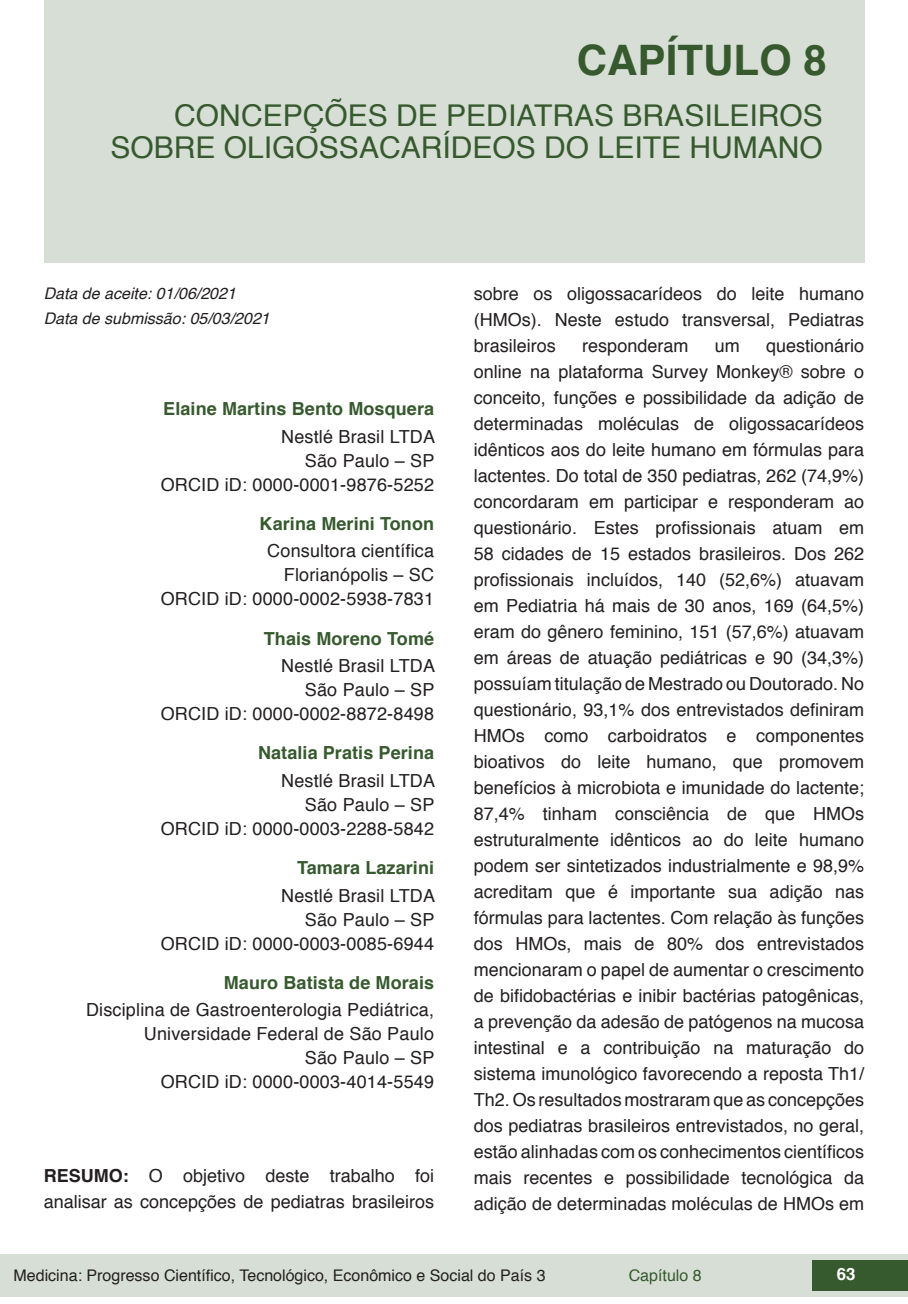
<style>
.page{position:relative;width:908px;height:1304px;background:#fff}
.page>*{position:absolute;margin:0;border:0;box-sizing:border-box;transform-origin:0 0}
.capítulos{font:700 42px "Helvetica";color:#36592e}
.nome_artigos{font:30px/32px "Helvetica";color:#36592e;text-align:right}
.Resumos_e_PC_TXT{font:18px/26px "Helvetica";color:#231f20;text-align:justify}
.info_autores{font:18px/24px "Helvetica";letter-spacing:.01em;color:#231f20;text-align:right}
.nome_autores{font:700 18px "Helvetica";letter-spacing:.005em;color:#36592e}
.t1{font:700 16.8px "Helvetica";color:#fff}
.t2{font:16px "Helvetica";color:#231f20}
.data{font:italic 16px "Helvetica";color:#231f20}
.t3{font:16px "Helvetica";color:#36592e}
.s1{font-weight:700}
</style>
<div class="page">
<div style="left:0;top:1254px;width:906px;height:43px;background:#d7ded5"></div>
<div style="left:812px;top:1261px;width:95px;height:30px;background:#36592e"></div>
<div style="left:44px;top:0;width:819px;height:263px;background:#d7ded5"></div>
<p class="capítulos" style="left:576px;top:26px;width:251px">CAPÍTULO 8</p>
<p class="nome_artigos" style="left:110px;top:101px;width:713px">CONCEPÇÕES DE PEDIATRAS BRASILEIROS<br>SOBRE OLIGOSSACARÍDEOS DO LEITE HUMANO</p>
<p class="data" style="left:44px;top:280px;width:194px">Data de aceite: 01/06/2021</p>
<p class="data" style="left:44px;top:306px;width:227px">Data de submissão: 05/03/2021</p>
<p class="nome_autores" style="left:163px;top:395px;width:272px">Elaine Martins Bento Mosquera</p>
<p class="info_autores" style="left:281px;top:425px;width:155px">Nestlé Brasil LTDA</p>
<p class="info_autores" style="left:305px;top:449px;width:131px">São Paulo – SP</p>
<p class="info_autores" style="left:161px;top:473px;width:275px">ORCID iD: 0000-0001-9876-5252</p>
<p class="nome_autores" style="left:259px;top:509px;width:176px">Karina Merini Tonon</p>
<p class="info_autores" style="left:267px;top:540px;width:168px">Consultora científica</p>
<p class="info_autores" style="left:284px;top:564px;width:152px">Florianópolis – SC</p>
<p class="info_autores" style="left:161px;top:588px;width:275px">ORCID iD: 0000-0002-5938-7831</p>
<p class="nome_autores" style="left:264px;top:624px;width:172px">Thais Moreno Tomé</p>
<p class="info_autores" style="left:281px;top:654px;width:155px">Nestlé Brasil LTDA</p>
<p class="info_autores" style="left:305px;top:678px;width:131px">São Paulo – SP</p>
<p class="info_autores" style="left:161px;top:702px;width:275px">ORCID iD: 0000-0002-8872-8498</p>
<p class="nome_autores" style="left:258px;top:739px;width:177px">Natalia Pratis Perina</p>
<p class="info_autores" style="left:281px;top:769px;width:155px">Nestlé Brasil LTDA</p>
<p class="info_autores" style="left:305px;top:793px;width:131px">São Paulo – SP</p>
<p class="info_autores" style="left:161px;top:817px;width:275px">ORCID iD: 0000-0003-2288-5842</p>
<p class="nome_autores" style="left:297px;top:853px;width:138px">Tamara Lazarini</p>
<p class="info_autores" style="left:281px;top:884px;width:155px">Nestlé Brasil LTDA</p>
<p class="info_autores" style="left:305px;top:908px;width:131px">São Paulo – SP</p>
<p class="info_autores" style="left:161px;top:932px;width:275px">ORCID iD: 0000-0003-0085-6944</p>
<p class="nome_autores" style="left:224px;top:968px;width:212px">Mauro Batista de Morais</p>
<p class="info_autores" style="left:86px;top:998px;width:349px">Disciplina de Gastroenterologia Pediátrica,<br>Universidade Federal de São Paulo</p>
<p class="info_autores" style="left:305px;top:1046px;width:131px">São Paulo – SP</p>
<p class="info_autores" style="left:161px;top:1070px;width:275px">ORCID iD: 0000-0003-4014-5549</p>
<p class="Resumos_e_PC_TXT" style="left:44px;top:1163px;width:392px"><span class="s1">RESUMO:</span> O objetivo deste trabalho foi analisar as concepções de pediatras brasileiros</p>
<p class="Resumos_e_PC_TXT" style="left:473px;top:281px;width:392px">sobre os oligossacarídeos do leite humano (HMOs). Neste estudo transversal, Pediatras brasileiros</p>
<p class="Resumos_e_PC_TXT" style="left:473px;top:333px;width:392px;text-indent:292px">questionário online na plataforma Survey Monkey® sobre o conceito, funções e possibilidade da adição de determinadas moléculas de oligossacarídeos idênticos aos do leite humano em fórmulas para lactentes. Do total de 350 pediatras, 262 (74,9%) concordaram em participar e responderam ao questionário. Estes profissionais atuam em 58 cidades de 15 estados brasileiros. Dos 262 profissionais incluídos, 140 (52,6%) atuavam em Pediatria há mais de 30 anos, 169 (64,5%) eram do gênero feminino, 151 (57,6%) atuavam em áreas de atuação pediátricas e 90 (34,3%) possuíam titulação de Mestrado ou Doutorado. No questionário, 93,1% dos entrevistados definiram HMOs como carboidratos e componentes bioativos do leite humano, que promovem benefícios à microbiota e imunidade do lactente; 87,4% tinham consciência de que HMOs estruturalmente idênticos ao do leite humano podem ser sintetizados industrialmente e 98,9% acreditam que é importante sua adição nas fórmulas para lactentes. Com relação às funções dos HMOs, mais de 80% dos entrevistados mencionaram o papel de aumentar o crescimento de bifidobactérias e inibir bactérias patogênicas, a prevenção da adesão de patógenos na mucosa intestinal e a contribuição na maturação do sistema imunológico favorecendo a reposta Th1/ Th2. Os resultados mostraram que as concepções dos pediatras brasileiros entrevistados, no geral, estão alinhadas com os conhecimentos científicos mais recentes e possibilidade tecnológica da adição de determinadas moléculas de HMOs em</p>
<p class="Resumos_e_PC_TXT" style="left:582px;top:333px;width:108px">responderam</p>
<p class="Resumos_e_PC_TXT" style="left:714px;top:333px;width:27px">um</p>
<p class="t2" style="left:14px;top:1263px;width:533px">Medicina: Progresso Científico, Tecnológico, Econômico e Social do País 3</p>
<p class="t3" style="left:628px;top:1263px;width:74px">Capítulo 8</p>
<p class="t1" style="left:836px;top:1261px;width:20px">63</p>
</div>
